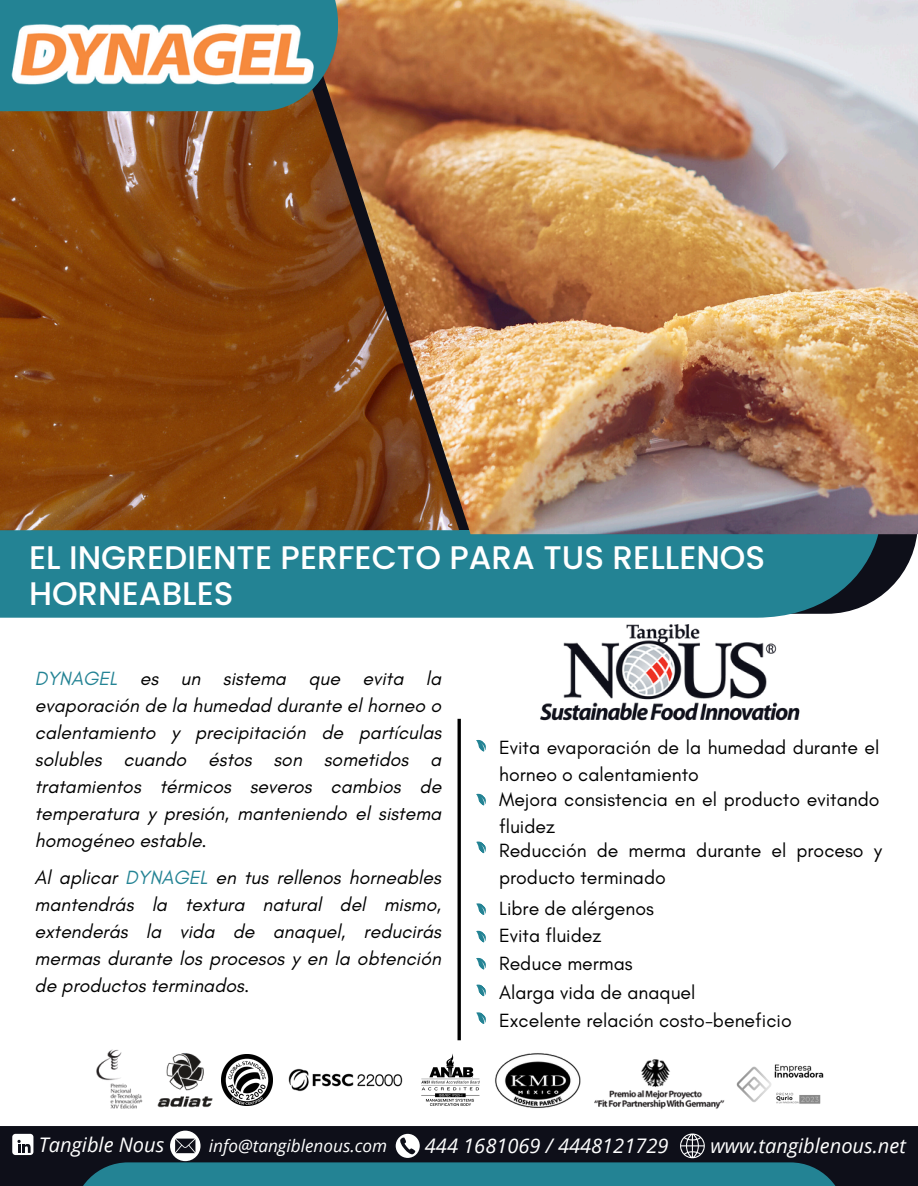
<style>
.page{position:relative;width:918px;height:1186px;background:#fff}
.page>*{position:absolute;margin:0;border:0;box-sizing:border-box;transform-origin:0 0}
.t1{font:500 32.7px/36px "Poppins";color:#fff}
.t2{font:italic 20.1px "Open Sans";color:#fff}
.t3{font:italic 19.5px/27px "Glacial Indifference";color:#000;text-align:justify}
.t4{font:19.5px/27px "Glacial Indifference";color:#000}
.t5{font:italic 17.25px "Open Sans";color:#fff}
.s1{color:#238394}
</style>
<div class="page">
<div style="left:0;top:530px;width:882px;height:88px;background:#238394"></div>
<img style="left:294px;top:0;width:624px;height:534px">
<img style="left:0;top:0;width:459px;height:530px">
<svg style="left:0;top:0;width:338px;height:111px;background:#377177"></svg>
<img style="left:11px;top:0;width:305px;height:111px">
<img style="left:540px;top:624px;width:260px;height:97px">
<hr style="left:458px;top:719px;width:3px;height:321px;background:#000">
<div style="left:0;top:1126px;width:918px;height:60px;background:#0e0f19"></div>
<div style="left:73px;top:1162px;width:772px;height:24px;background:#238394"></div>
<img style="left:96px;top:1049px;width:47px;height:60px">
<img style="left:158px;top:1053px;width:55px;height:55px">
<img style="left:594px;top:1059px;width:131px;height:50px">
<img style="left:421px;top:1053px;width:59px;height:53px">
<img style="left:288px;top:1068px;width:115px;height:24px">
<img style="left:222px;top:1054px;width:51px;height:51px">
<img style="left:736px;top:1064px;width:88px;height:40px">
<img style="left:495px;top:1053px;width:86px;height:55px">
<div style="left:12px;top:1134px;width:21px;height:21px;background:#fff;border-radius:3px"></div>
<svg style="left:17px;top:1140px;width:14px;height:13px"></svg>
<svg style="left:396px;top:1134px;width:24px;height:24px"></svg>
<svg style="left:680px;top:1133px;width:25px;height:25px"></svg>
<svg style="left:170px;top:1130px;width:31px;height:31px"></svg>
<svg style="left:476px;top:793px;width:10px;height:13px"></svg>
<svg style="left:476px;top:841px;width:10px;height:13px"></svg>
<svg style="left:476px;top:903px;width:10px;height:12px"></svg>
<svg style="left:476px;top:930px;width:10px;height:13px"></svg>
<svg style="left:476px;top:957px;width:10px;height:13px"></svg>
<svg style="left:476px;top:740px;width:10px;height:12px"></svg>
<svg style="left:476px;top:984px;width:10px;height:13px"></svg>
<svg style="left:476px;top:1012px;width:10px;height:12px"></svg>
<p class="t1" style="left:29px;top:539px;width:738px">EL INGREDIENTE PERFECTO PARA TUS RELLENOS<br>HORNEABLES</p>
<p class="t3" style="left:35px;top:664px;width:408px"><span class="s1">DYNAGEL</span> es un sistema que evita la evaporación de la humedad durante el horneo o calentamiento y precipitación de partículas solubles cuando éstos son sometidos a tratamientos térmicos severos cambios de temperatura y presión, manteniendo el sistema homogéneo estable.</p>
<p class="t3" style="left:35px;top:864px;width:408px">Al aplicar <span class="s1">DYNAGEL</span> en tus rellenos horneables mantendrás la textura natural del mismo, extenderás la vida de anaquel, reducirás mermas durante los procesos y en la obtención de productos terminados.</p>
<p class="t4" style="left:499px;top:734px;width:382px">Evita evaporación de la humedad durante el horneo o calentamiento</p>
<p class="t4" style="left:499px;top:785px;width:382px">Mejora consistencia en el producto evitando fluidez</p>
<p class="t4" style="left:499px;top:837px;width:384px">Reducción de merma durante el proceso y producto terminado</p>
<p class="t4" style="left:499px;top:895px;width:156px">Libre de alérgenos</p>
<p class="t4" style="left:499px;top:922px;width:104px">Evita fluidez</p>
<p class="t4" style="left:499px;top:949px;width:135px">Reduce mermas</p>
<p class="t4" style="left:499px;top:978px;width:198px">Alarga vida de anaquel</p>
<p class="t4" style="left:499px;top:1007px;width:294px">Excelente relación costo-beneficio</p>
<p class="t2" style="left:39px;top:1130px;width:127px">Tangible Nous</p>
<p class="t5" style="left:209px;top:1133px;width:180px">info@tangiblenous.com</p>
<p class="t2" style="left:425px;top:1131px;width:245px">444 1681069 / 4448121729</p>
<p class="t2" style="left:710px;top:1131px;width:197px">www.tangiblenous.net</p>
</div>
